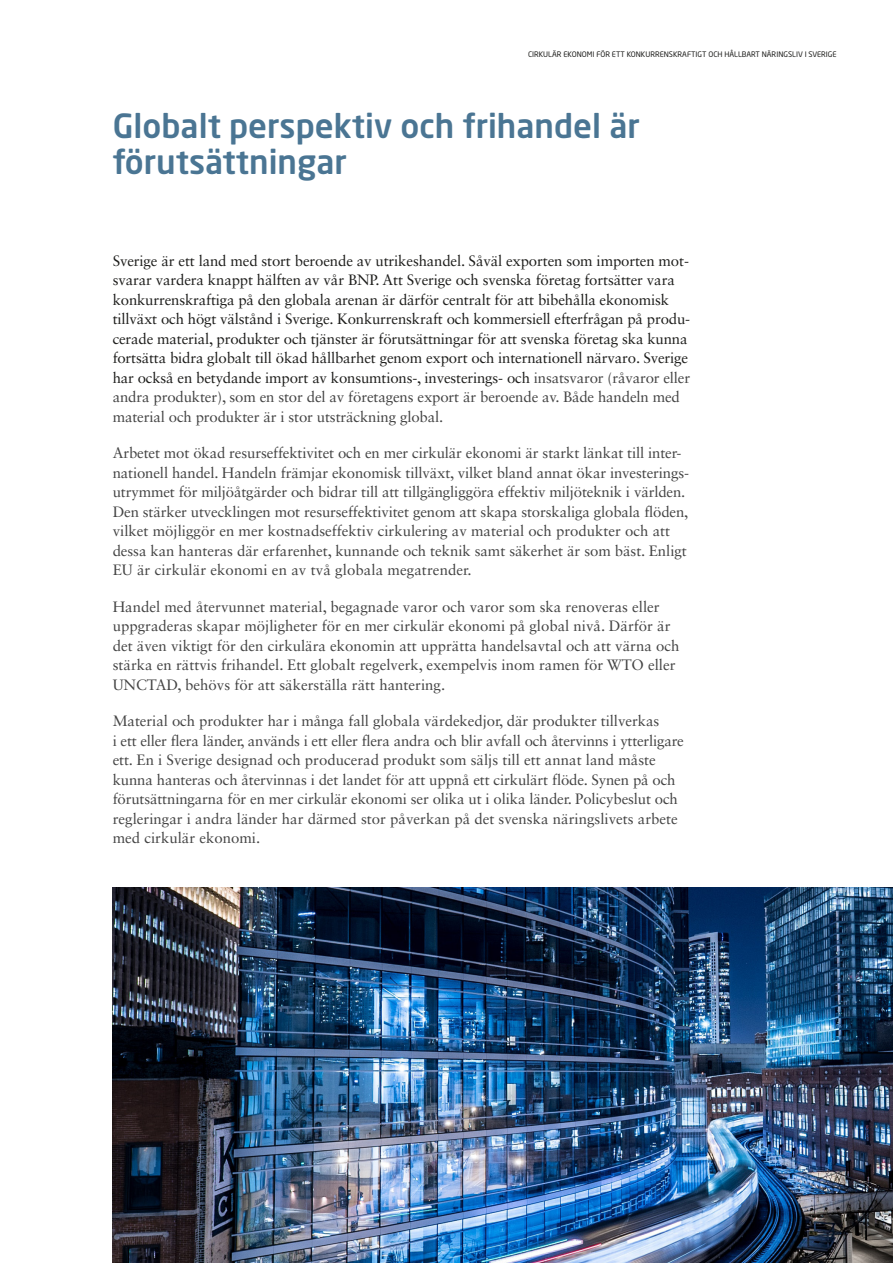
<style>
.page{position:relative;width:893px;height:1263px;background:#fff}
.page>*{position:absolute;margin:0;border:0;box-sizing:border-box;transform-origin:0 0}
.t1{font:500 33px/36px "Neo Sans Pro";color:#4a7593}
.t2{font:15px/19.5px "Sabon LT Std";letter-spacing:-.005em;color:#434343}
.t3{font:15px/19.5px "Sabon LT Std";letter-spacing:-.01em;color:#1d1d1b}
.t4{font:7.5px "Neo Sans Pro";color:#1d1d1b}
.s1{color:#434343}
</style>
<div class="page">
<img style="left:113px;top:887px;width:780px;height:376px">
<p class="t4" style="left:528px;top:49px;width:310px">CIRKULÄR EKONOMI FÖR ETT KONKURRENSKRAFTIGT OCH HÅLLBART NÄRINGSLIV I SVERIGE</p>
<h1 class="t1" style="left:113px;top:107px;width:529px">Globalt perspektiv och frihandel är förutsättningar</h1>
<p class="t3" style="left:113px;top:251px;width:579px">Sverige är ett land med stort beroende av utrikeshandel. Såväl exporten som importen mot&shy;svarar vardera knappt hälften av vår BNP. Att Sverige och svenska företag fortsätter vara konkurrenskraftiga på den globala arenan är därför centralt för att bibehålla ekonomisk tillväxt och högt välstånd i Sverige. Konkurrenskraft och kommersiell efterfrågan på produ&shy;cerade material, produkter och tjänster är förutsättningar för att svenska företag ska kunna fortsätta bidra globalt till ökad hållbarhet genom export och internationell närvaro. Sverige har också en betydande import av konsumtions-, investerings- och <span class="s1">insatsvaror (råvaror eller andra produkter), som en stor del av företagens export är beroende av. Både handeln med material och produkter är i stor utsträckning global.</span></p>
<p class="t2" style="left:113px;top:443px;width:577px">Arbetet mot ökad resurseffektivitet och en mer cirkulär ekonomi är starkt länkat till inter&shy;nationell handel. Handeln främjar ekonomisk tillväxt, vilket bland annat ökar investerings&shy;utrymmet för miljöåtgärder och bidrar till att tillgängliggöra effektiv miljöteknik i världen.<br>Den stärker utvecklingen mot resurseffektivitet genom att skapa storskaliga globala flöden, vilket möjliggör en mer kostnadseffektiv cirkulering av material och produkter och att dessa kan hanteras där erfarenhet, kunnande och teknik samt säkerhet är som bäst. Enligt EU är cirkulär ekonomi en av två globala megatrender.</p>
<p class="t2" style="left:113px;top:597px;width:568px">Handel med återvunnet material, begagnade varor och varor som ska renoveras eller uppgraderas skapar möjligheter för en mer cirkulär ekonomi på global nivå. Därför är det även viktigt för den cirkulära ekonomin att upprätta handelsavtal och att värna och stärka en rättvis frihandel. Ett globalt regelverk, exempelvis inom ramen för WTO eller UNCTAD, behövs för att säkerställa rätt hantering.</p>
<p class="t2" style="left:113px;top:711px;width:573px">Material och produkter har i många fall globala värdekedjor, där produkter tillverkas<br>i ett eller flera länder, används i ett eller flera andra och blir avfall och återvinns i ytterligare ett. En i Sverige designad och producerad produkt som säljs till ett annat land måste kunna hanteras och återvinnas i det landet för att uppnå ett cirkulärt flöde. Synen på och förutsättningarna för en mer cirkulär ekonomi ser olika ut i olika länder. Policybeslut och regleringar i andra länder har därmed stor påverkan på det svenska näringslivets arbete med cirkulär ekonomi.</p>
</div>
